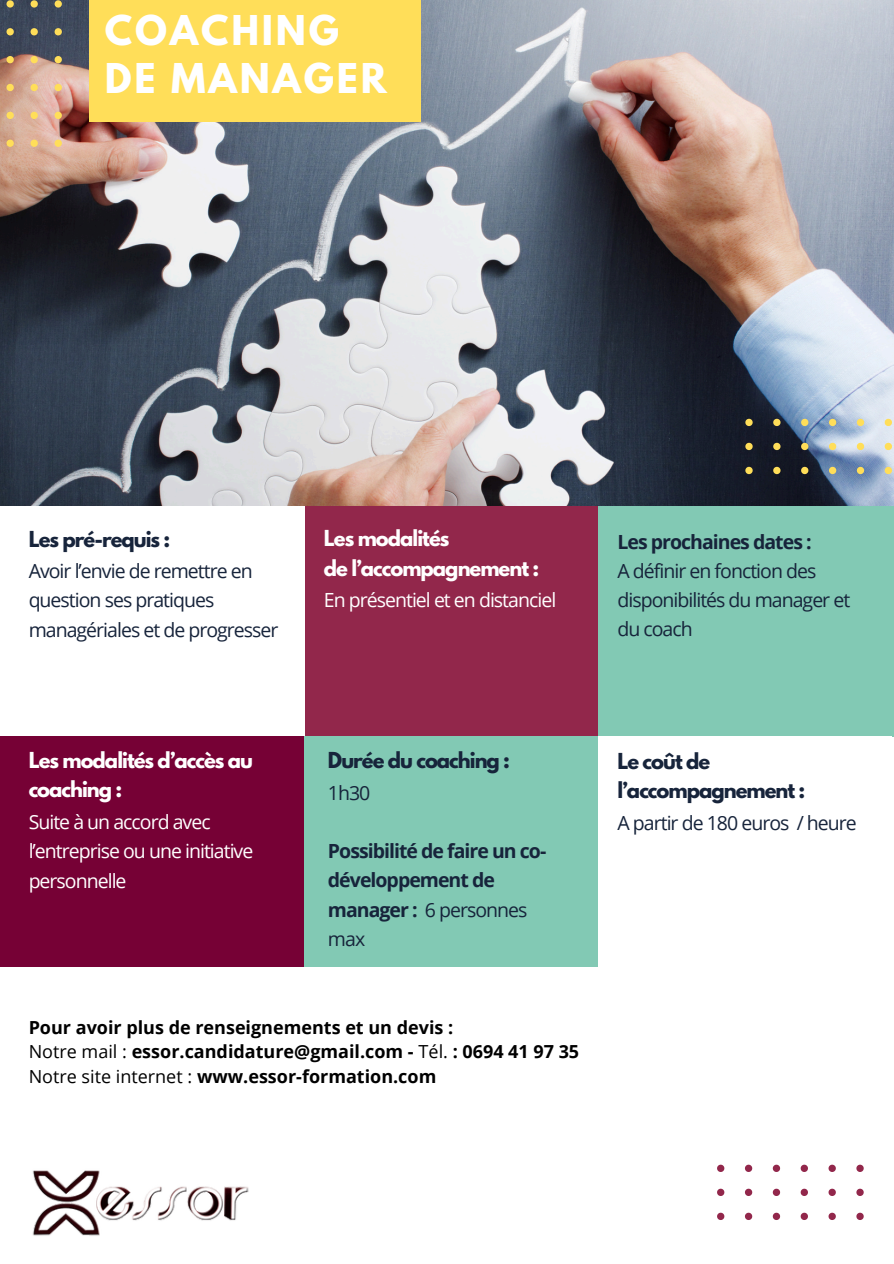
<style>
.page{position:relative;width:894px;height:1264px;background:#fff}
.page>*{position:absolute;margin:0;border:0;box-sizing:border-box;transform-origin:0 0}
.t1{font:700 36.3px/48.3px "League Spartan";letter-spacing:.075em;color:#fff}
.t2{font:19.5px/29.2px "Open Sans";letter-spacing:-.05em;color:#17243b}
.t3{font:19.5px/29.2px "Open Sans";letter-spacing:-.05em;color:#fff}
.t4{font:700 19.5px/29.2px "Open Sans";letter-spacing:-.05em;color:#17243b}
.t5{font:700 19.5px/29.2px "League Spartan";letter-spacing:-.05em;color:#fff}
.t6{font:700 19.5px/29.2px "League Spartan";letter-spacing:-.05em;color:#17243b}
.t7{font:700 18px "Open Sans";color:#000}
.s1{font-weight:400}
</style>
<div class="page">
<img style="left:0;top:0;width:893px;height:506px">
<div style="left:598px;top:506px;width:295px;height:230px;background:#82c9b4"></div>
<div style="left:304px;top:506px;width:294px;height:230px;background:#92274b"></div>
<div style="left:89px;top:0;width:331px;height:122px;background:#ffde59"></div>
<svg style="left:856px;top:1212px;width:7px;height:7px"></svg>
<svg style="left:828px;top:1212px;width:7px;height:7px"></svg>
<svg style="left:800px;top:1212px;width:7px;height:7px"></svg>
<svg style="left:772px;top:1212px;width:7px;height:7px"></svg>
<svg style="left:744px;top:1212px;width:8px;height:7px"></svg>
<svg style="left:717px;top:1212px;width:7px;height:7px"></svg>
<svg style="left:856px;top:1188px;width:7px;height:7px"></svg>
<svg style="left:828px;top:1188px;width:7px;height:7px"></svg>
<svg style="left:800px;top:1188px;width:7px;height:7px"></svg>
<svg style="left:772px;top:1188px;width:7px;height:7px"></svg>
<svg style="left:744px;top:1188px;width:8px;height:7px"></svg>
<svg style="left:717px;top:1188px;width:7px;height:7px"></svg>
<svg style="left:856px;top:1164px;width:7px;height:7px"></svg>
<svg style="left:828px;top:1164px;width:7px;height:7px"></svg>
<svg style="left:800px;top:1164px;width:7px;height:7px"></svg>
<svg style="left:772px;top:1164px;width:7px;height:7px"></svg>
<svg style="left:744px;top:1164px;width:8px;height:7px"></svg>
<svg style="left:717px;top:1164px;width:7px;height:7px"></svg>
<svg style="left:55px;top:0;width:7px;height:8px"></svg>
<svg style="left:55px;top:28px;width:7px;height:7px"></svg>
<svg style="left:55px;top:56px;width:7px;height:7px"></svg>
<svg style="left:55px;top:84px;width:7px;height:7px"></svg>
<svg style="left:55px;top:112px;width:7px;height:7px"></svg>
<svg style="left:55px;top:140px;width:7px;height:7px"></svg>
<svg style="left:31px;top:0;width:7px;height:8px"></svg>
<svg style="left:31px;top:28px;width:7px;height:7px"></svg>
<svg style="left:31px;top:56px;width:7px;height:7px"></svg>
<svg style="left:31px;top:84px;width:7px;height:7px"></svg>
<svg style="left:31px;top:112px;width:7px;height:7px"></svg>
<svg style="left:31px;top:140px;width:7px;height:7px"></svg>
<svg style="left:7px;top:0;width:7px;height:8px"></svg>
<svg style="left:7px;top:28px;width:7px;height:7px"></svg>
<svg style="left:7px;top:56px;width:7px;height:7px"></svg>
<svg style="left:7px;top:84px;width:7px;height:7px"></svg>
<svg style="left:7px;top:112px;width:7px;height:7px"></svg>
<svg style="left:7px;top:140px;width:7px;height:7px"></svg>
<svg style="left:884px;top:467px;width:7px;height:7px"></svg>
<svg style="left:856px;top:467px;width:7px;height:7px"></svg>
<svg style="left:828px;top:467px;width:8px;height:7px"></svg>
<svg style="left:800px;top:467px;width:8px;height:7px"></svg>
<svg style="left:773px;top:467px;width:7px;height:7px"></svg>
<svg style="left:745px;top:467px;width:7px;height:7px"></svg>
<svg style="left:884px;top:443px;width:7px;height:7px"></svg>
<svg style="left:856px;top:443px;width:7px;height:7px"></svg>
<svg style="left:828px;top:443px;width:8px;height:7px"></svg>
<svg style="left:800px;top:443px;width:8px;height:7px"></svg>
<svg style="left:773px;top:443px;width:7px;height:7px"></svg>
<svg style="left:745px;top:443px;width:7px;height:7px"></svg>
<svg style="left:884px;top:419px;width:7px;height:7px"></svg>
<svg style="left:856px;top:419px;width:7px;height:7px"></svg>
<svg style="left:828px;top:419px;width:8px;height:7px"></svg>
<svg style="left:800px;top:419px;width:8px;height:7px"></svg>
<svg style="left:773px;top:419px;width:7px;height:7px"></svg>
<svg style="left:745px;top:419px;width:7px;height:7px"></svg>
<div style="left:0;top:736px;width:304px;height:231px;background:#760135"></div>
<div style="left:304px;top:736px;width:294px;height:231px;background:#82c9b4"></div>
<img style="left:32px;top:1170px;width:217px;height:66px">
<p class="t1" style="left:105px;top:11px;width:283px">COACHING<br>DE MANAGER</p>
<p class="t6" style="left:29px;top:526px;width:143px">Les pré-requis :</p>
<p class="t2" style="left:29px;top:556px;width:251px">Avoir l’envie de remettre en question ses pratiques managériales et de progresser</p>
<p class="t5" style="left:324px;top:526px;width:127px">Les modalités</p>
<p class="t5" style="left:324px;top:555px;width:217px">de l’accompagnement :</p>
<p class="t3" style="left:324px;top:585px;width:234px">En présentiel et en distanciel</p>
<p class="t4" style="left:617px;top:526px;width:196px">Les prochaines dates :</p>
<p class="t2" style="left:617px;top:555px;width:234px">A définir en fonction des disponibilités du manager et du coach</p>
<p class="t5" style="left:29px;top:748px;width:226px">Les modalités d’accès au coaching :</p>
<p class="t3" style="left:29px;top:806px;width:226px">Suite à un accord avec l’entreprise ou une initiative personnelle</p>
<p class="t6" style="left:328px;top:748px;width:184px">Durée du coaching :</p>
<p class="t2" style="left:328px;top:777px;width:44px">1h30</p>
<p class="t4" style="left:328px;top:835px;width:220px">Possibilité de faire un co&shy;développement de manager : <span class="s1">6 personnes</span></p>
<p class="t2" style="left:328px;top:923px;width:39px">max</p>
<h1 class="t7" style="left:29px;top:1014px;width:426px">Pour avoir plus de renseignements et un devis :</h1>
<p class="t7" style="left:29px;top:1039px;width:552px"><span class="s1">Notre mail :</span> essor.candidature@gmail.com - <span class="s1">Tél.</span> : 0694 41 97 35</p>
<p class="t7" style="left:29px;top:1063px;width:409px"><span class="s1">Notre site internet :</span> www.essor-formation.com</p>
<p class="t6" style="left:617px;top:749px;width:189px">Le coût de l’accompagnement :</p>
<p class="t2" style="left:617px;top:807px;width:241px">A partir de 180 euros / heure</p>
</div>
